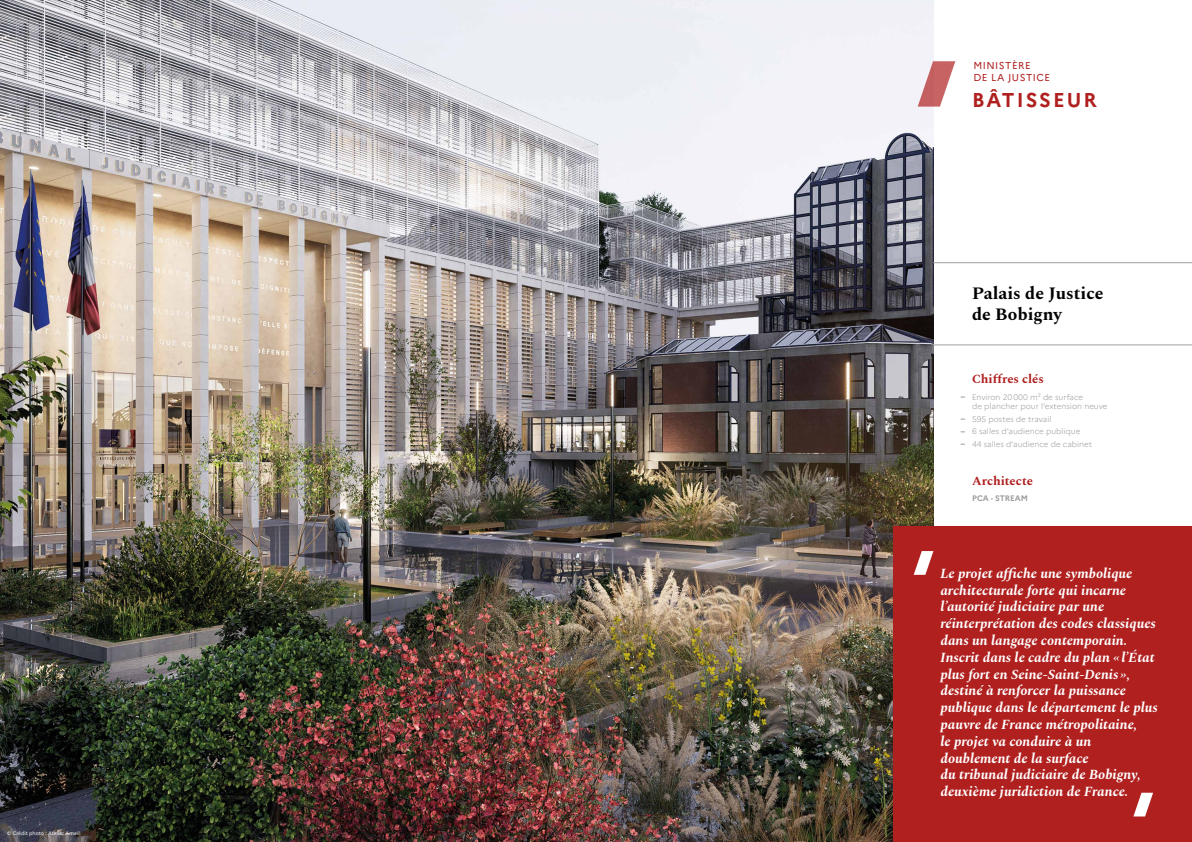
<style>
.page{position:relative;width:1192px;height:842px;background:#fff}
.page>*{position:absolute;margin:0;border:0;box-sizing:border-box;transform-origin:0 0}
.t1{font:700 20px "Marianne";letter-spacing:.1em;color:#af201f}
.t2{font:700 17.5px/21px "Spectral";color:#000}
.t3{font:italic 700 14px/16.8px "Spectral";color:#fff}
.t4{font:700 12.5px "Spectral";color:#af201f}
.t5{font:10px/12px "Marianne";letter-spacing:.05em;color:#af201f}
.t6{font:300 8px/12.4px "Marianne";color:#9d9d9c}
.t7{font:700 8px "Marianne";color:#9d9d9c}
.t8{font:5px "Marianne";color:#fff}
</style>
<div class="page">
<img style="left:0;top:0;width:933px;height:842px">
<div style="left:894px;top:526px;width:298px;height:316px;background:#af201f"></div>
<svg style="left:914px;top:551px;width:19px;height:24px"></svg>
<svg style="left:1133px;top:793px;width:20px;height:23px"></svg>
<hr style="left:933px;top:262px;width:259px;height:1px;background:#9d9d9c">
<hr style="left:933px;top:345px;width:259px;height:1px;background:#9d9d9c">
<svg style="left:918px;top:61px;width:37px;height:46px"></svg>
<p class="t8" style="left:7px;top:830px;width:74px">© Crédit photo : Atelier Ameil</p>
<p class="t5" style="left:973px;top:59px;width:78px">MINISTÈRE<br>DE LA JUSTICE</p>
<h1 class="t1" style="left:972px;top:87px;width:126px">BÂTISSEUR</h1>
<p class="t2" style="left:972px;top:282px;width:133px">Palais de Justice de Bobigny</p>
<p class="t4" style="left:972px;top:370px;width:73px">Chiffres clés</p>
<p class="t6" style="left:972px;top:392px;width:137px;line-height:9.6px">Environ 20000 m² de surface<br>de plancher pour l’extension neuve</p>
<p class="t6" style="left:972px;top:413px;width:122px">595 postes de travail<br>6 salles d’audience publique<br>44 salles d’audience de cabinet</p>
<p class="t4" style="left:972px;top:472px;width:62px">Architecte</p>
<p class="t7" style="left:972px;top:494px;width:58px">PCA - STREAM</p>
<p class="t3" style="left:940px;top:564px;width:219px">Le projet affiche une symbolique architecturale forte qui incarne l’autorité judiciaire par une réinterprétation des codes classiques dans un langage contemporain.<br>Inscrit dans le cadre du plan « l’État plus fort en Seine-Saint-Denis », destiné à renforcer la puissance publique dans le département le plus pauvre de France métropolitaine,<br>le projet va conduire à un doublement de la surface<br>du tribunal judiciaire de Bobigny, deuxième juridiction de France.</p>
</div>
